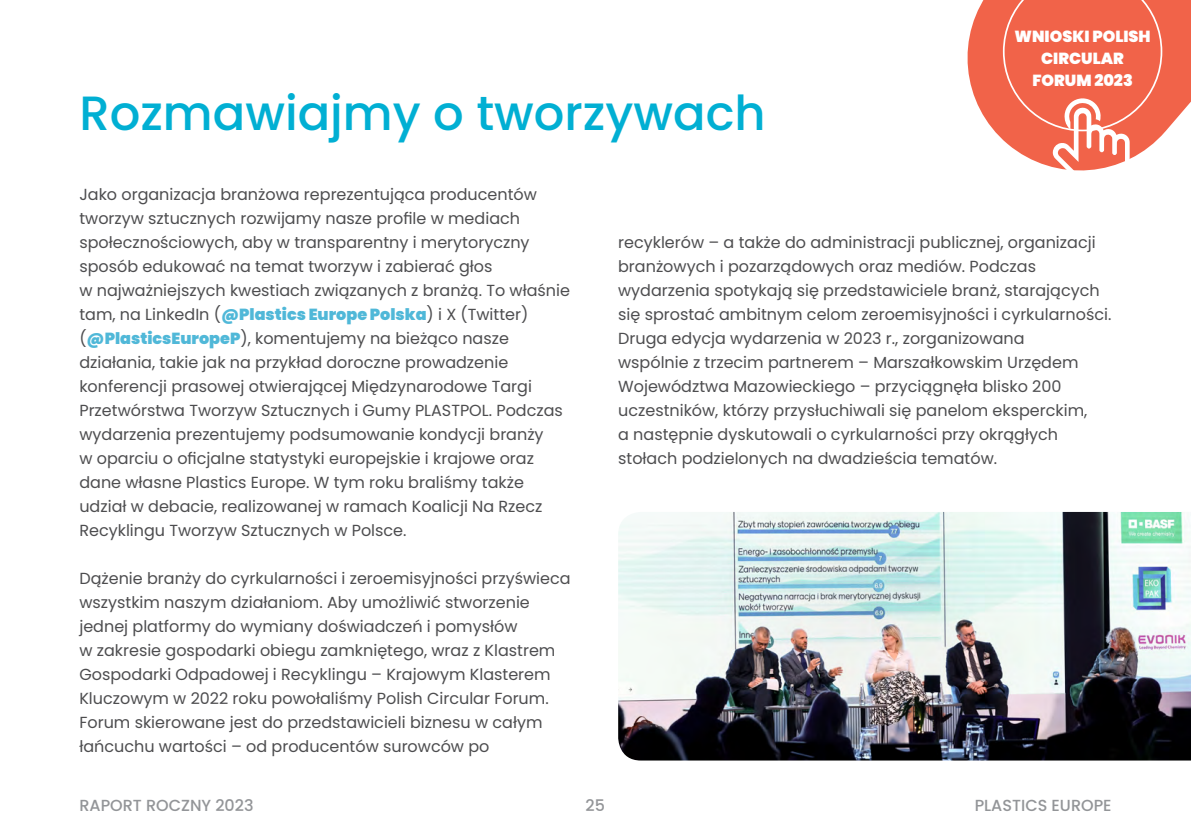
<style>
.page{position:relative;width:1191px;height:840px;background:#fff}
.page>*{position:absolute;margin:0;border:0;box-sizing:border-box;transform-origin:0 0}
.t1{font:500 48px "Poppins";color:#01afd3}
.t2{font:16px/24px "Poppins";color:#4d4d4f}
.t3{font:500 16px "Poppins";color:#939598}
.t4{font:900 16px/22px "Poppins";color:#fff;text-align:center}
.s1{font-weight:900;color:#50b8d8}
</style>
<div class="page">
<img style="left:618px;top:511px;width:573px;height:249px">
<svg style="left:967px;top:0;width:224px;height:140px;fill:#f16349"></svg>
<svg style="left:1003px;top:0;width:159px;height:171px;background:#f27862"></svg>
<h1 class="t1" style="left:79px;top:85px;width:688px">Rozmawiajmy o tworzywach</h1>
<p class="t4" style="left:1014px;top:26px;width:138px">WNIOSKI POLISH<br>CIRCULAR<br>FORUM 2023</p>
<p class="t2" style="left:79px;top:182px;width:492px">Jako organizacja branżowa reprezentująca producentów tworzyw sztucznych rozwijamy nasze profile w mediach społecznościowych, aby w transparentny i merytoryczny sposób edukować na temat tworzyw i zabierać głos<br>w najważniejszych kwestiach związanych z branżą. To właśnie tam, na LinkedIn (<span class="s1">@Plastics Europe Polska</span>) i X (Twitter) (<span class="s1">@PlasticsEuropeP</span>), komentujemy na bieżąco nasze działania, takie jak na przykład doroczne prowadzenie konferencji prasowej otwierającej Międzynarodowe Targi Przetwórstwa Tworzyw Sztucznych i Gumy PLASTPOL. Podczas wydarzenia prezentujemy podsumowanie kondycji branży<br>w oparciu o oficjalne statystyki europejskie i krajowe oraz dane własne Plastics Europe. W tym roku braliśmy także udział w debacie, realizowanej w ramach Koalicji Na Rzecz Recyklingu Tworzyw Sztucznych w Polsce.</p>
<p class="t2" style="left:79px;top:566px;width:493px">Dążenie branży do cyrkularności i zeroemisyjności przyświeca wszystkim naszym działaniom. Aby umożliwić stworzenie jednej platformy do wymiany doświadczeń i pomysłów<br>w zakresie gospodarki obiegu zamkniętego, wraz z Klastrem Gospodarki Odpadowej i Recyklingu – Krajowym Klasterem Kluczowym w 2022 roku powołaliśmy Polish Circular Forum.<br>Forum skierowane jest do przedstawicieli biznesu w całym łańcuchu wartości – od producentów surowców po</p>
<p class="t2" style="left:618px;top:230px;width:495px">recyklerów – a także do administracji publicznej, organizacji branżowych i pozarządowych oraz mediów. Podczas wydarzenia spotykają się przedstawiciele branż, starających się sprostać ambitnym celom zeroemisyjności i cyrkularności.<br>Druga edycja wydarzenia w 2023 r., zorganizowana<br>wspólnie z trzecim partnerem – Marszałkowskim Urzędem Województwa Mazowieckiego – przyciągnęła blisko 200 uczestników, którzy przysłuchiwali się panelom eksperckim,<br>a następnie dyskutowali o cyrkularności przy okrągłych stołach podzielonych na dwadzieścia tematów.</p>
<p class="t3" style="left:79px;top:796px;width:176px">RAPORT ROCZNY 2023</p>
<p class="t3" style="left:585px;top:796px;width:21px">25</p>
<p class="t3" style="left:974px;top:796px;width:138px">PLASTICS EUROPE</p>
</div>
